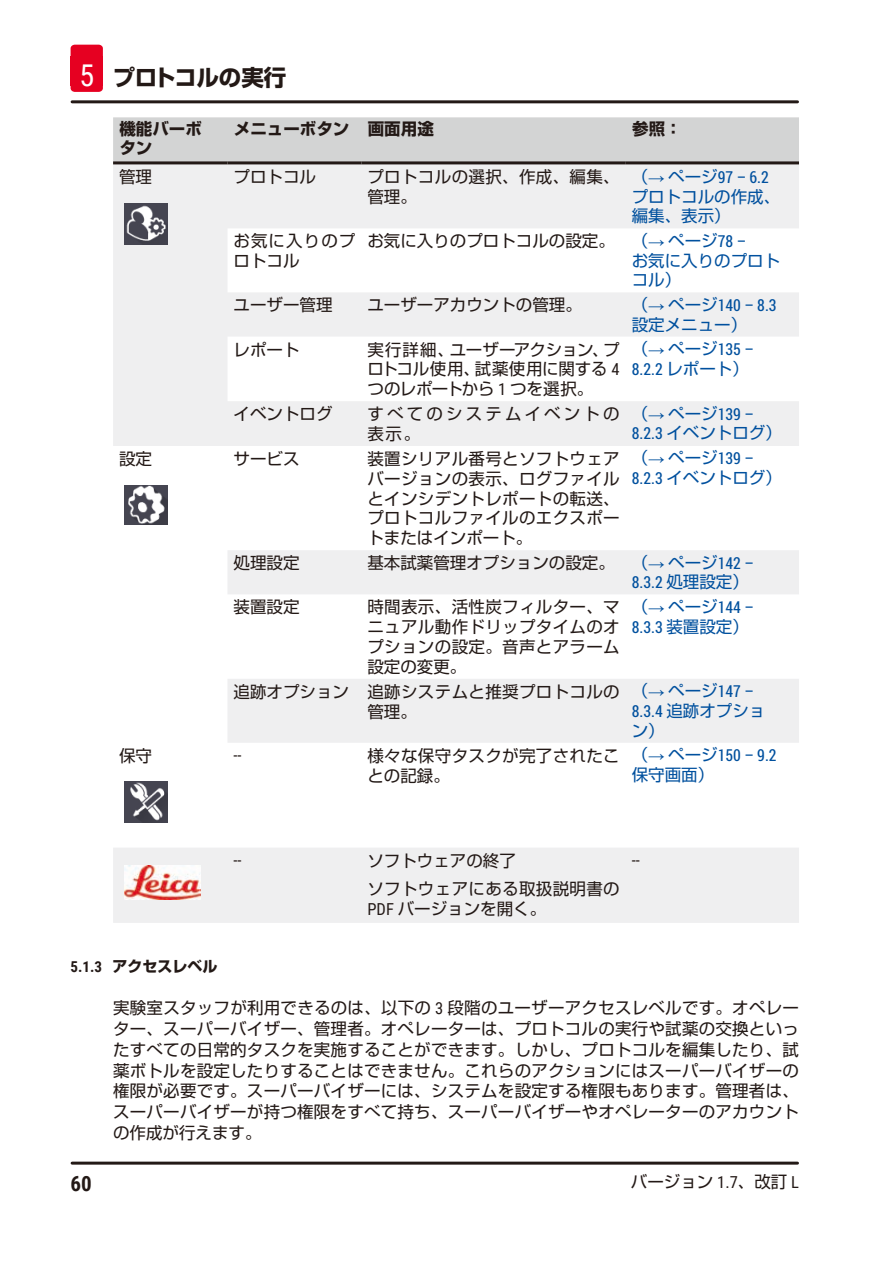
<style>
.page{position:relative;width:893px;height:1263px;background:#fff}
.page>*{position:absolute;margin:0;border:0;box-sizing:border-box;transform-origin:0 0}
.t1{font:700 22.5px "Shin Go Pro";letter-spacing:-.02em;color:#231916}
.t2{font:700 21px "Roboto Condensed";color:#231916}
.Table_text{font:16.5px/19.8px "Shin Go Pro";letter-spacing:.02em;color:#231916}
.Description_text{font:16.5px/20.9px "Shin Go Pro";letter-spacing:.015em;color:#231916;text-align:justify}
.Table_text-2{font:16.5px/19.8px "Shin Go Pro";color:#00509e}
.Table_text-3{font:16.5px "Shin Go Pro";color:#231916}
.Table_heading{font:700 16.5px/19.8px "Shin Go Pro";color:#231916}
.Table_text-4{font:16.5px/19.8px "Shin Go Pro";letter-spacing:.19em;color:#231916}
.Table_text-5{font:16.5px/19.8px "Shin Go Pro";letter-spacing:.065em;color:#231916}
.Table_text-6{font:16.5px "Roboto Condensed";color:#231916}
.t3{font:700 15px "Shin Go Pro";color:#231916}
.s1{font-family:"Roboto Condensed";font-weight:400;font-size:30px;color:#fff}
.s2{font-family:"Arial"}
.s3{font-family:"Roboto Condensed"}
</style>
<div class="page">
<hr style="left:72px;top:1161px;width:725px;height:3px;background:#231916">
<hr style="left:72px;top:100px;width:725px;height:3px;background:#231916">
<div style="left:71px;top:45px;width:32px;height:47px;background:#e60021;border-radius:4px"></div>
<div style="left:113px;top:117px;width:686px;height:44px;background:#d3d4d4"></div>
<svg style="left:113px;top:164px;width:686px;height:759px"></svg>
<hr style="left:113px;top:161px;width:114px;height:3px;background:#231916">
<hr style="left:227px;top:161px;width:134px;height:3px;background:#231916">
<hr style="left:361px;top:161px;width:265px;height:3px;background:#231916">
<hr style="left:626px;top:161px;width:173px;height:3px;background:#231916">
<img style="left:124px;top:203px;width:44px;height:42px">
<img style="left:124px;top:485px;width:44px;height:39px">
<img style="left:124px;top:782px;width:44px;height:40px">
<img style="left:124px;top:865px;width:77px;height:34px">
<h1 class="t1" style="left:79px;top:60px;width:209px"><span class="s1">15</span> プロトコルの実行</h1>
<p class="Table_heading" style="left:119px;top:117px;width:84px">機能バーボタン</p>
<p class="Table_heading" style="left:234px;top:117px;width:117px">メニューボタン</p>
<p class="Table_heading" style="left:368px;top:117px;width:67px">画面用途</p>
<p class="Table_heading" style="left:632px;top:117px;width:51px">参照：</p>
<p class="Table_text" style="left:119px;top:165px;width:34px">管理</p>
<p class="Table_text" style="left:233px;top:165px;width:84px">プロトコル</p>
<p class="Table_text" style="left:367px;top:165px;width:254px">プロトコルの選択、作成、編集、管理。</p>
<p class="Table_text-2" style="left:632px;top:165px;width:150px">（<span class="s2">→</span> ページ<span class="s3">97 – 6.2</span>プロトコルの作成、編集、表示）</p>
<p class="Table_text-5" style="left:233px;top:229px;width:123px">お気に入りのプロトコル</p>
<p class="Table_text-3" style="left:367px;top:228px;width:249px">お気に入りのプロトコルの設定。</p>
<p class="Table_text-2" style="left:632px;top:229px;width:150px">（<span class="s2">→</span> ページ<span class="s3">78 –<br></span>お気に入りのプロトコル）</p>
<p class="Table_text" style="left:233px;top:293px;width:100px">ユーザー管理</p>
<p class="Table_text-3" style="left:367px;top:292px;width:216px">ユーザーアカウントの管理。</p>
<p class="Table_text-2" style="left:632px;top:293px;width:146px">（<span class="s2">→</span> ページ<span class="s3">140 – 8.3</span>設定メニュー）</p>
<p class="Table_text" style="left:233px;top:337px;width:67px">レポート</p>
<p class="Table_text" style="left:367px;top:337px;width:254px;text-align:justify">実行詳細、ユーザーアクション、プロトコル使用、試薬使用に関する <span class="s3">4</span>つのレポートから <span class="s3">1</span> つを選択。</p>
<p class="Table_text-2" style="left:632px;top:337px;width:124px">（<span class="s2">→</span> ページ<span class="s3">135 –<br>8.2.2</span> レポート）</p>
<p class="Table_text" style="left:233px;top:402px;width:100px">イベントログ</p>
<p class="Table_text-4" style="left:367px;top:402px;width:254px">すべてのシステムイベントの表示。</p>
<p class="Table_text-2" style="left:632px;top:401px;width:152px">（<span class="s2">→</span> ページ<span class="s3">139 –<br>8.2.3</span> イベントログ）</p>
<p class="Table_text" style="left:119px;top:447px;width:34px">設定</p>
<p class="Table_text" style="left:233px;top:447px;width:67px">サービス</p>
<p class="Table_text" style="left:367px;top:447px;width:254px;text-align:justify">装置シリアル番号とソフトウェアバージョンの表示、ログファイルとインシデントレポートの転送、プロトコルファイルのエクスポートまたはインポート。</p>
<p class="Table_text-2" style="left:632px;top:446px;width:152px">（<span class="s2">→</span> ページ<span class="s3">139 –<br>8.2.3</span> イベントログ）</p>
<p class="Table_text" style="left:233px;top:551px;width:67px">処理設定</p>
<p class="Table_text-3" style="left:367px;top:549px;width:249px">基本試薬管理オプションの設定。</p>
<p class="Table_text-2" style="left:632px;top:550px;width:124px">（<span class="s2">→</span> ページ<span class="s3">142 –<br>8.3.2</span> 処理設定）</p>
<p class="Table_text" style="left:233px;top:595px;width:67px">装置設定</p>
<p class="Table_text" style="left:367px;top:595px;width:254px;text-align:justify">時間表示、活性炭フィルター、マニュアル動作ドリップタイムのオプションの設定。音声とアラーム設定の変更。</p>
<p class="Table_text-2" style="left:632px;top:595px;width:124px">（<span class="s2">→</span> ページ<span class="s3">144 –<br>8.3.3</span> 装置設定）</p>
<p class="Table_text-3" style="left:233px;top:678px;width:117px">追跡オプション</p>
<p class="Table_text" style="left:367px;top:680px;width:254px">追跡システムと推奨プロトコルの管理。</p>
<p class="Table_text-2" style="left:632px;top:679px;width:135px">（<span class="s2">→</span> ページ<span class="s3">147 –<br>8.3.4</span> 追跡オプション）</p>
<p class="Table_text" style="left:119px;top:744px;width:34px">保守</p>
<p class="Table_text-6" style="left:233px;top:744px;width:10px">--</p>
<p class="Table_text" style="left:367px;top:744px;width:254px">様々な保守タスクが完了されたことの記録。</p>
<p class="Table_text-2" style="left:632px;top:743px;width:146px">（<span class="s2">→</span> ページ<span class="s3">150 – 9.2</span>保守画面）</p>
<p class="Table_text-6" style="left:233px;top:848px;width:10px">--</p>
<p class="Table_text-3" style="left:367px;top:847px;width:150px">ソフトウェアの終了</p>
<p class="Table_text" style="left:367px;top:877px;width:254px">ソフトウェアにある取扱説明書の<br><span class="s3">PDF</span> バージョンを開く。</p>
<p class="Table_text-6" style="left:632px;top:848px;width:10px">--</p>
<p class="t3" style="left:71px;top:955px;width:148px"><span class="s3">5.1.3</span> アクセスレベル</p>
<p class="Description_text" style="left:113px;top:995px;width:687px">実験室スタッフが利用できるのは、以下の <span class="s3">3</span> 段階のユーザーアクセスレベルです。オペレーター、スーパーバイザー、管理者。オペレーターは、プロトコルの実行や試薬の交換といったすべての日常的タスクを実施することができます。しかし、プロトコルを編集したり、試薬ボトルを設定したりすることはできません。これらのアクションにはスーパーバイザーの権限が必要です。スーパーバイザーには、システムを設定する権限もあります。管理者は、スーパーバイザーが持つ権限をすべて持ち、スーパーバイザーやオペレーターのアカウントの作成が行えます。</p>
<p class="t2" style="left:71px;top:1169px;width:23px">60</p>
<p class="Description_text" style="left:631px;top:1169px;width:170px">バージョン <span class="s3">1.7</span>、改訂 <span class="s3">L</span></p>
</div>
